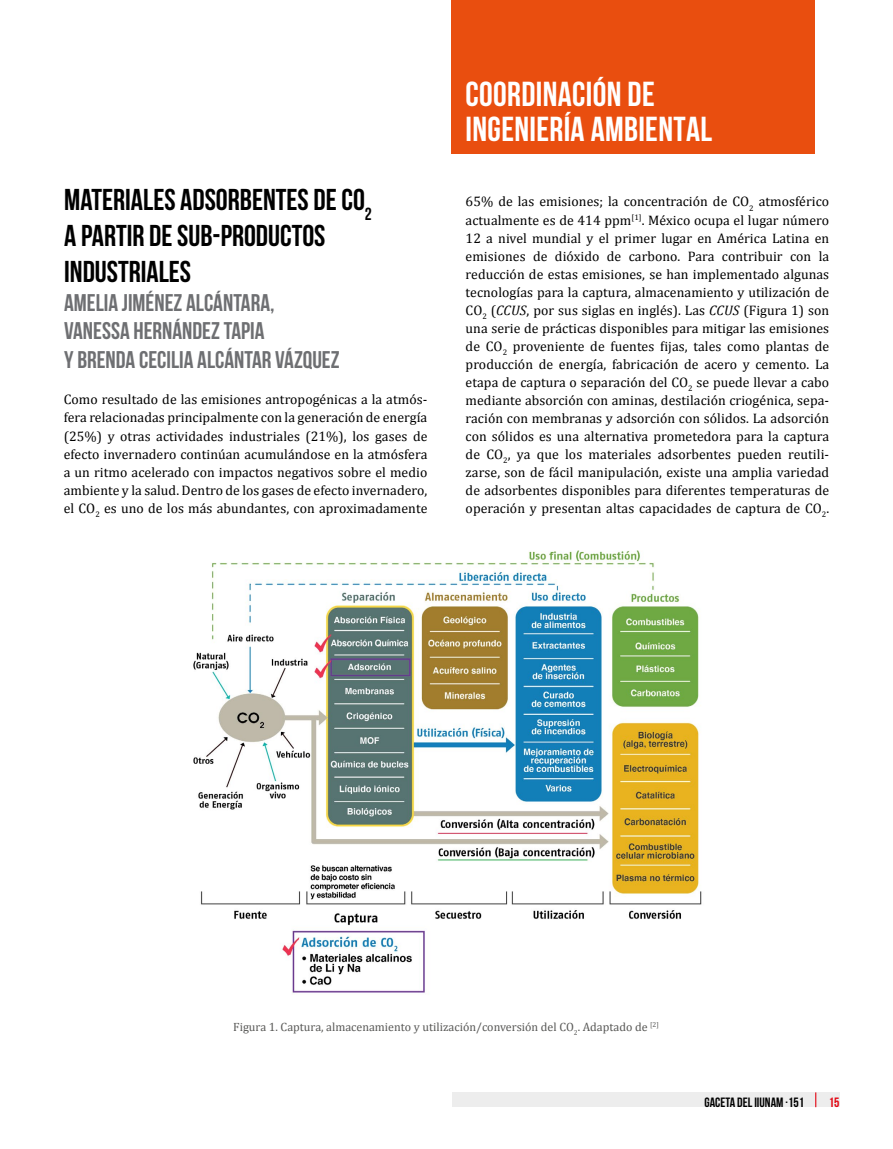
<style>
.page{position:relative;width:893px;height:1149px;background:#fff}
.page>*{position:absolute;margin:0;border:0;box-sizing:border-box;transform-origin:0 0}
.t1{font:700 34.5px/34.5px "Bebas Neue";letter-spacing:.01em;color:#fff}
.t2{font:700 30px/36px "Bebas Neue";color:#000}
.t3{font:700 24px/28.8px "Bebas Neue";color:#6e6f72}
.t4{font:13.8px/18px "Cambria";letter-spacing:.005em;color:#000;text-align:justify}
.t5{font:700 13.5px "Bebas Neue";color:#000}
.t6{font:700 13.5px "Bebas Neue";color:#e30613}
.t7{font:12px "Cambria";color:#585856}
.s1{font-style:italic}
</style>
<div class="page">
<div style="left:452px;top:1092px;width:388px;height:14px;background:#ededed"></div>
<div style="left:452px;top:0;width:363px;height:154px;background:#e94e0f"></div>
<img style="left:193px;top:550px;width:509px;height:443px">
<h2 class="t2" style="left:64px;top:181px;width:309px">MATERIALES ADSORBENTES DE CO<sub>2<br></sub>A PARTIR DE SUB-PRODUCTOS<br>INDUSTRIALES</h2>
<h3 class="t3" style="left:64px;top:287px;width:277px">AMELIA JIMÉNEZ ALCÁNTARA,<br>VANESSA HERNÁNDEZ TAPIA<br>Y BRENDA CECILIA ALCÁNTAR VÁZQUEZ</h3>
<p class="t4" style="left:64px;top:390px;width:365px">Como resultado de las emisiones antropogénicas a la atmós&shy;fera relacionadas principalmente con la generación de energía (25%) y otras actividades industriales (21%), los gases de efecto invernadero continúan acumulándose en la atmósfera a un ritmo acelerado con impactos negativos sobre el medio ambiente y la salud. Dentro de los gases de efecto invernadero, el CO<sub>2</sub> es uno de los más abundantes, con aproximadamente</p>
<h1 class="t1" style="left:466px;top:76px;width:248px">COORDINACIÓN DE<br>INGENIERÍA AMBIENTAL</h1>
<p class="t4" style="left:466px;top:193px;width:365px">65% de las emisiones; la concentración de CO<sub>2</sub> atmosférico actualmente es de 414 ppm<sup>[1]</sup>. México ocupa el lugar número 12 a nivel mundial y el primer lugar en América Latina en emisiones de dióxido de carbono. Para contribuir con la reducción de estas emisiones, se han implementado algunas tecnologías para la captura, almacenamiento y utilización de CO<sub>2</sub> (<span class="s1">CCUS</span>, por sus siglas en inglés). Las <span class="s1">CCUS</span> (Figura 1) son una serie de prácticas disponibles para mitigar las emisiones de CO<sub>2</sub> proveniente de fuentes fijas, tales como plantas de producción de energía, fabricación de acero y cemento. La etapa de captura o separación del CO<sub>2</sub> se puede llevar a cabo mediante absorción con aminas, destilación criogénica, sepa&shy;ración con membranas y adsorción con sólidos. La adsorción con sólidos es una alternativa prometedora para la captura de CO<sub>2</sub>, ya que los materiales adsorbentes pueden reutili&shy;zarse, son de fácil manipulación, existe una amplia variedad de adsorbentes disponibles para diferentes temperaturas de operación y presentan altas capacidades de captura de CO<sub>2</sub>.</p>
<p class="t7" style="left:233px;top:1019px;width:427px">Figura 1. Captura, almacenamiento y utilización/conversión del CO<sub>2</sub>. Adaptado de <sup>[2]</sup></p>
<p class="t5" style="left:704px;top:1094px;width:101px">GACETA DEL IIUNAM ·151</p>
<p class="t6" style="left:829px;top:1094px;width:12px">15</p>
</div>
